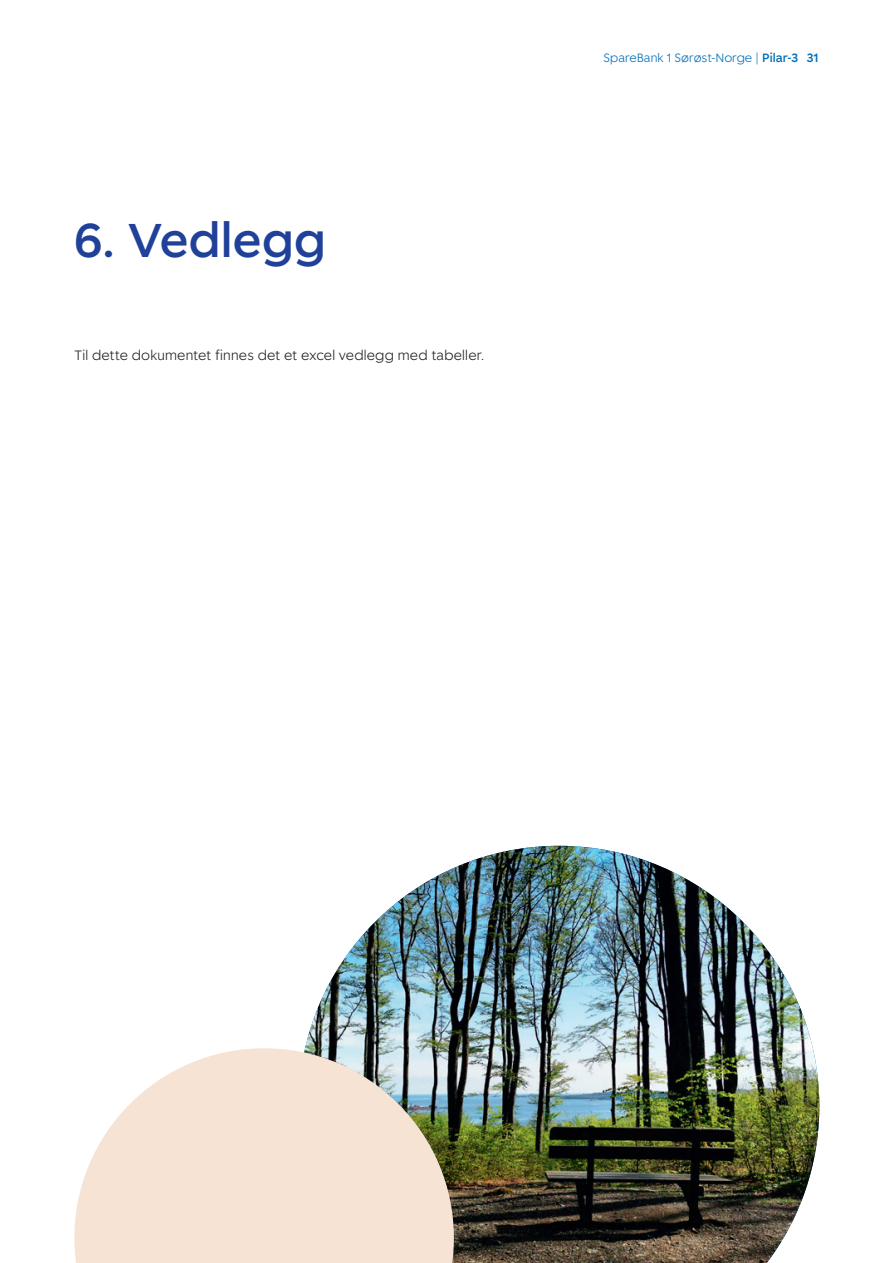
<style>
.page{position:relative;width:893px;height:1263px;background:#fff}
.page>*{position:absolute;margin:0;border:0;box-sizing:border-box;transform-origin:0 0}
.t1{font:500 47.25px "Spare Bank 1";color:#20419a}
.t2{font:300 13.5px "Spare Bank 1";letter-spacing:.015em;color:#231f20}
.t3{font:300 12px "Spare Bank 1";color:#006fb9}
.s1{font-weight:500}
</style>
<div class="page">
<img style="left:305px;top:846px;width:514px;height:417px">
<svg style="left:74px;top:1048px;width:380px;height:215px;background:#eee0d3"></svg>
<h1 class="t1" style="left:74px;top:209px;width:253px">6. Vedlegg</h1>
<p class="t2" style="left:74px;top:346px;width:411px">Til dette dokumentet finnes det et excel vedlegg med tabeller.</p>
<p class="t3" style="left:604px;top:50px;width:216px">SpareBank 1 Sørøst-Norge | <span class="s1">Pilar-3 31</span></p>
</div>
